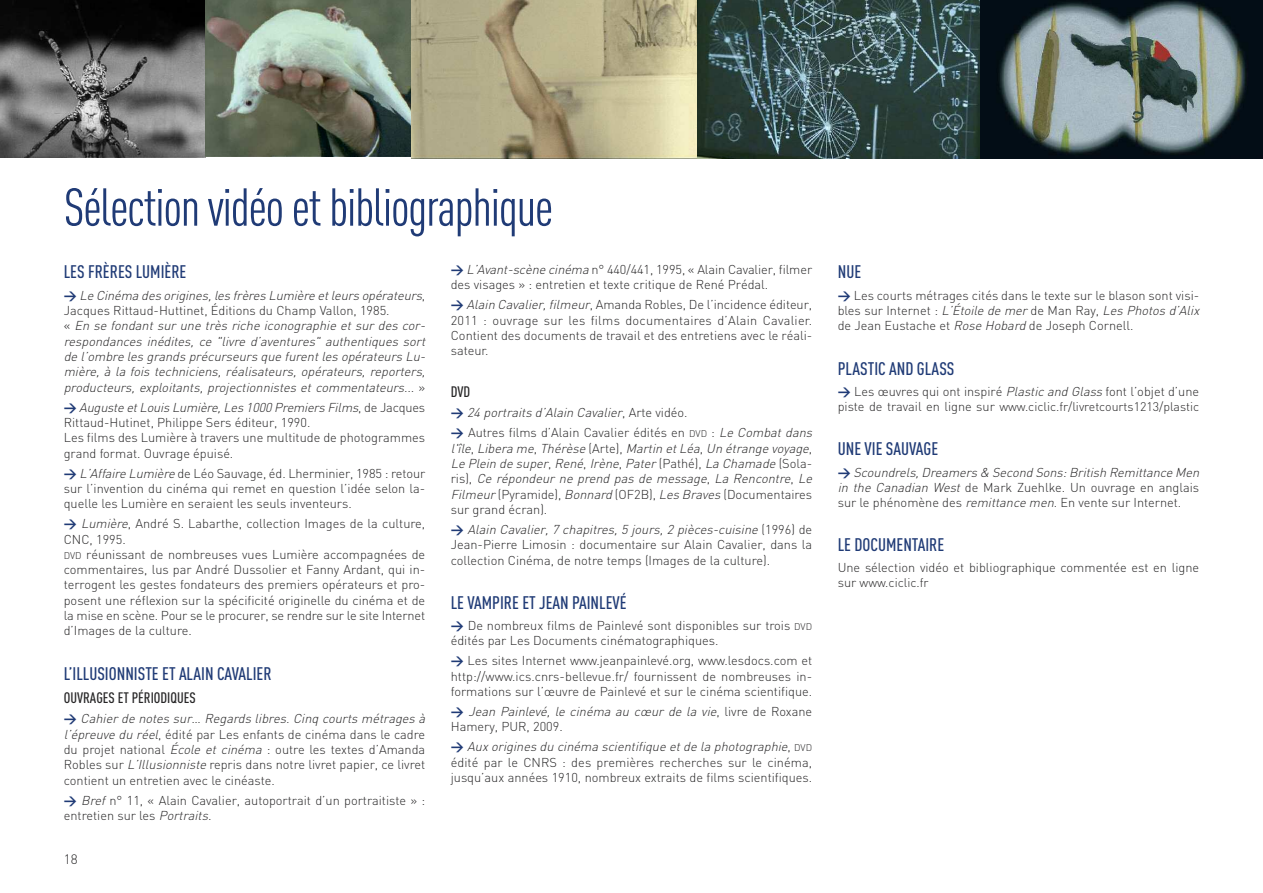
<style>
.page{position:relative;width:1263px;height:893px;background:#fff}
.page>*{position:absolute;margin:0;border:0;box-sizing:border-box;transform-origin:0 0}
.t1{font:52.5px "DIN Cond";letter-spacing:-.025em;color:#203b76}
.t2{font:500 18px "DIN Cond";color:#203b76}
.t3{font:500 15px "DIN Cond";color:#272627}
.t4{font:300 13.5px "DIN";color:#272627}
.t5{font:300 12.75px/15.3px "DIN";color:#272627}
.t6{font:italic 300 12.75px/15.3px "DIN";color:#272627}
.t7{font:300 12.3px "DIN";color:#272627}
.s1{font-weight:700;font-style:normal;color:#203b76}
.s2{font-style:normal}
.s3{font-weight:700;color:#203b76}
.s4{font-style:italic}
.s5{font-size:9.6px}
.s6{font-size:12.75px}
</style>
<div class="page">
<img style="left:0;top:0;width:206px;height:158px">
<svg style="left:206px;top:0;width:206px;height:159px;background:#757f70"></svg>
<svg style="left:412px;top:0;width:286px;height:159px;background:#b6ad8a"></svg>
<svg style="left:698px;top:0;width:282px;height:159px;background:#39514f"></svg>
<svg style="left:980px;top:0;width:283px;height:159px;background:#5a6769"></svg>
<h1 class="t1" style="left:64px;top:188px;width:491px">Sélection vidéo et bibliographique</h1>
<h2 class="t2" style="left:64px;top:266px;width:124px">LES FRÈRES LUMIÈRE</h2>
<p class="t6" style="left:64px;top:288px;width:366px"><span class="s1">&gt;</span> Le Cinéma des origines, les frères Lumière et leurs opérateurs<span class="s2">, Jacques Rittaud-Huttinet, Éditions du Champ Vallon, 1985.<br>«</span> En se fondant sur une très riche iconographie et sur des cor&shy;respondances inédites, ce "livre d’aventures" authentiques sort de l’ombre les grands précurseurs que furent les opérateurs Lu&shy;mière, à la fois techniciens, réalisateurs, opérateurs, reporters, producteurs, exploitants, projectionnistes et commentateurs... <span class="s2">»</span></p>
<p class="t5" style="left:64px;top:400px;width:363px"><span class="s3">&gt;</span> <span class="s4">Auguste et Louis Lumière, Les 1000 Premiers Films</span>, d e J a c q u e s Rittaud-Hutinet, Philippe Sers éditeur, 1990.<br>Les films des Lumière à travers une multitude de photogrammes grand format. Ouvrage épuisé.</p>
<p class="t5" style="left:64px;top:465px;width:363px;text-align:justify"><span class="s3">&gt;</span> <span class="s4">L’AffaireLumière</span>de Léo Sauvage, éd. Lherminier, 1985 : retour sur l’invention du cinéma qui remet en question l’idée selon la&shy;quelle les Lumière en seraient les seuls inventeurs.</p>
<p class="t5" style="left:64px;top:516px;width:363px"><span class="s3">&gt;</span> <span class="s4">Lumière</span>, André S. Labarthe, collection Images de la culture, CNC, 1995.<br><span class="s5">DVD</span> réunissant de nombreuses vues Lumière accompagnées de commentaires, lus par André Dussolier et Fanny Ardant, qui in&shy;terrogent les gestes fondateurs des premiers opérateurs et pro&shy;posent une réflexion sur la spécificité originelle du cinéma et de la mise en scène. Pour se le procurer, se rendre sur le site Internet d’Images de la culture.</p>
<h2 class="t2" style="left:64px;top:667px;width:209px">L’ILLUSIONNISTE ET ALAIN CAVALIER</h2>
<p class="t3" style="left:64px;top:692px;width:134px">OUVRAGES ET PÉRIODIQUES</p>
<p class="t5" style="left:64px;top:711px;width:366px"><span class="s3">&gt;</span> <span class="s4">Cahier de notes sur… Regards libres. Cinq courts métrages à l’épreuveduréel</span>, édité par Les enfants de cinéma dans le cadre du projet national <span class="s4">École et cinéma</span> : outre les textes d’Amanda Robles sur <span class="s4">L’Illusionniste</span>repris dans notre livret papier, ce livret contient un entretien avec le cinéaste.</p>
<p class="t5" style="left:64px;top:793px;width:363px"><span class="s3">&gt;</span> <span class="s4">Bref</span> n° 11, « Alain Cavalier, autoportrait d’un portraitiste » : entretien sur les <span class="s4">Portraits.</span></p>
<p class="t4" style="left:64px;top:852px;width:15px">18</p>
<p class="t5" style="left:451px;top:262px;width:363px"><span class="s3">&gt;</span> <span class="s4">L’Avant-scènecinéma</span>n° 440/441, 1995, « Alain Cavalier, filmer des visages » : entretien et texte critique de René Prédal.</p>
<p class="t5" style="left:451px;top:297px;width:363px;text-align:justify"><span class="s3">&gt;</span> <span class="s4">AlainCavalier,filmeur</span>, Amanda Robles, De l’incidence éditeur, 2011 : ouvrage sur les films documentaires d’Alain Cavalier.<br>Contient des documents de travail et des entretiens avec le réali&shy;sateur.</p>
<p class="t3" style="left:451px;top:386px;width:21px">DVD</p>
<p class="t5" style="left:451px;top:403px;width:366px;line-height:20.1px"><span class="s3">&gt;</span> <span class="s4">24 portraits d’Alain Cavalier</span>, A rt e v i d é o .<br><span class="s3">&gt;</span> Autres films d’Alain Cavalier édités en <span class="s5">DVD</span> : <span class="s4">Le Combat dans</span></p>
<p class="t6" style="left:451px;top:441px;width:366px">l'île<span class="s2">,</span> Libera me<span class="s2">,</span> Thérèse <span class="s2">( A rt e ) ,</span> Martin et Léa<span class="s2">,</span> Un étrange voyage<span class="s2">, </span>Le Plein de super<span class="s2">,</span> René<span class="s2">,</span> Irène<span class="s2">,</span> Pater <span class="s2">( P a t h é ) ,</span> La Chamade <span class="s2">( S o la - r i s ) ,</span> Ce répondeur ne prend pas de message<span class="s2">,</span> La Rencontre<span class="s2">,</span> Le Filmeur<span class="s2">(Pyramide),</span> Bonnard<span class="s2">(OF2B),</span> LesBraves<span class="s2">(Documentaires sur grand écran).</span></p>
<p class="t5" style="left:451px;top:522px;width:363px;text-align:justify"><span class="s3">&gt;</span> <span class="s4">Alain Cavalier, 7 chapitres, 5 jours, 2 pièces-cuisine</span> ( 1 9 9 6 ) d e Jean-Pierre Limosin : documentaire sur Alain Cavalier, dans la collection Cinéma, de notre temps (Images de la culture).</p>
<h2 class="t2" style="left:451px;top:596px;width:177px">LE VAMPIRE ET JEAN PAINLEVÉ</h2>
<p class="t5" style="left:451px;top:618px;width:363px"><span class="s3">&gt;</span> De nombreux films de Painlevé sont disponibles sur trois <span class="s5">DVD </span>édités par Les Documents cinématographiques.</p>
<p class="t5" style="left:451px;top:653px;width:363px;text-align:justify"><span class="s3">&gt;</span> Les sites Internet www.jeanpainlevé.org, www.lesdocs.com et http://www.ics.cnrs-bellevue.fr/ fournissent de nombreuses in&shy;formations sur l’œuvre de Painlevé et sur le cinéma scientifique.</p>
<p class="t6" style="left:451px;top:704px;width:363px"><span class="s1">&gt;</span> Jean Painlevé, le cinéma au cœur de la vie<span class="s2">, l ivre d e R oxa n e<br>Hamery, PUR, 2009.</span></p>
<p class="t5" style="left:451px;top:739px;width:363px;text-align:justify"><span class="s3">&gt;</span> <span class="s4">Aux origines du cinéma scientifique et de la photographie</span>, <span class="s5">D V D </span>édité par le CNRS : des premières recherches sur le cinéma, jusqu’aux années 1910, nombreux extraits de films scientifiques.</p>
<h2 class="t2" style="left:838px;top:266px;width:25px">NUE</h2>
<p class="t5" style="left:838px;top:288px;width:366px"><span class="s3">&gt;</span> Les courts métrages cités dans le texte sur le blason sont visi&shy;bles sur Internet : <span class="s4">L’Étoiledemer</span>de Man Ray, <span class="s4">LesPhotosd’Alix </span>de Jean Eustache et <span class="s4">RoseHobard</span>de Joseph Cornell.</p>
<h2 class="t2" style="left:838px;top:362px;width:118px">PLASTIC AND GLASS</h2>
<p class="t5" style="left:838px;top:384px;width:363px"><span class="s3">&gt;</span> Les œuvres qui ont inspiré <span class="s4">PlasticandGlass</span>font l’objet d’une</p>
<p class="t7" style="left:838px;top:400px;width:363px"><span class="s6">piste de travail en ligne sur</span> www.ciclic.fr/livretcourts1213/plastic</p>
<h2 class="t2" style="left:838px;top:442px;width:102px">UNE VIE SAUVAGE</h2>
<p class="t6" style="left:838px;top:464px;width:366px"><span class="s1">&gt;</span> Scoundrels, Dreamers &amp; Second Sons: British Remittance Men in the Canadian West <span class="s2">de Mark Zuehlke. Un ouvrage en anglais sur le phénomène des</span> remittancemen<span class="s2">. En vente sur Internet.</span></p>
<h2 class="t2" style="left:838px;top:539px;width:108px">LE DOCUMENTAIRE</h2>
<p class="t5" style="left:838px;top:560px;width:363px">Une sélection vidéo et bibliographique commentée est en ligne</p>
<p class="t7" style="left:838px;top:576px;width:92px"><span class="s6">sur</span> www.ciclic.fr</p>
</div>
